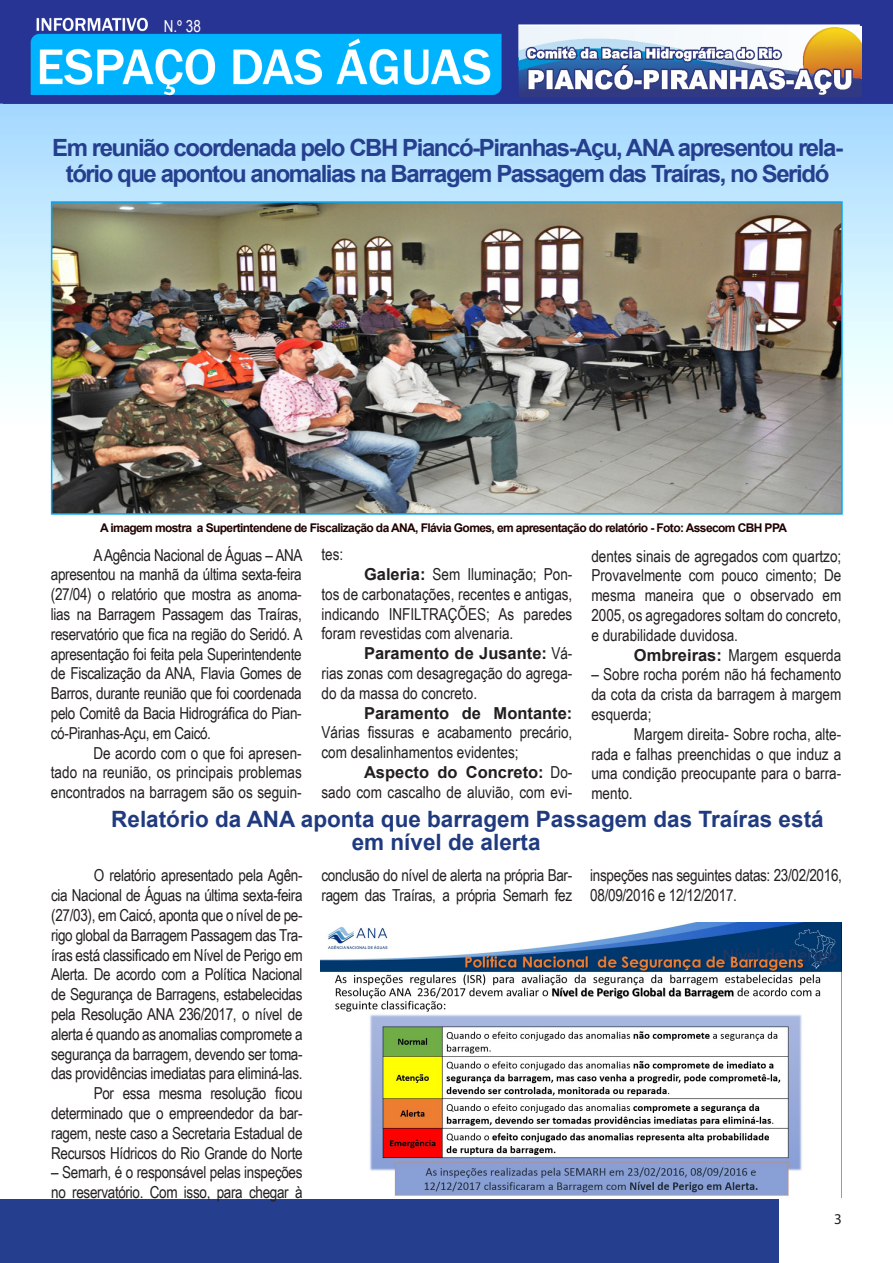
<style>
.page{position:relative;width:893px;height:1263px;background:#fff}
.page>*{position:absolute;margin:0;border:0;box-sizing:border-box;transform-origin:0 0}
.t1{font:700 23.7px/25.5px "Arial";letter-spacing:-.06em;color:#253f8e;text-align:center}
.Corpo_do_Texto{font:700 22.5px/22.5px "Arial";color:#203a7f}
.Corpo_do_Texto-2{font:16.5px/19.8px "Arial Narrow";color:#231f20;text-align:justify}
.Corpo_do_Texto-3{font:16.5px/19.8px "Arial Narrow";letter-spacing:-.02em;color:#231f20}
.t2{font:16.5px "Arial Narrow";color:#fff}
.t3{font:15px "Myriad Pro";color:#231f20}
.t4{font:700 12px "Arial";letter-spacing:-.05em;color:#1f0000}
.s1{font-family:"Arial";font-weight:700}
</style>
<div class="page">
<img style="left:3px;top:0;width:890px;height:515px">
<img style="left:520px;top:26px;width:342px;height:71px">
<img style="left:54px;top:204px;width:786px;height:308px">
<div style="left:51px;top:201px;width:792px;height:314px;border:2px solid #00a9f9"></div>
<div style="left:0;top:1199px;width:779px;height:64px;background:#253f8e"></div>
<img style="left:0;top:0;width:3px;height:389px">
<img style="left:320px;top:922px;width:522px;height:275px">
<p class="t2" style="left:164px;top:14px;width:39px">N.º 38</p>
<p class="t1" style="left:52px;top:136px;width:792px">Em reunião coordenada pelo CBH Piancó-Piranhas-Açu, ANA apresentou rela&shy;tório que apontou anomalias na Barragem Passagem das Traíras, no Seridó</p>
<p class="t4" style="left:100px;top:520px;width:688px">A imagem mostra a Supertintendene de Fiscalização da ANA, Flávia Gomes, em apresentação do relatório - Foto: Assecom CBH PPA</p>
<p class="Corpo_do_Texto-2" style="left:51px;top:544px;width:253px;text-indent:43px">A Agência Nacional de Águas – ANA apresentou na manhã da última sexta-feira (27/04) o relatório que mostra as anoma&shy;lias na Barragem Passagem das Traíras, reservatório que fica na região do Seridó. A apresentação foi feita pela Superintendente de Fiscalização da ANA, Flavia Gomes de Barros, durante reunião que foi coordenada pelo Comitê da Bacia Hidrográfica do Pian&shy;có-Piranhas-Açu, em Caicó.</p>
<p class="Corpo_do_Texto-2" style="left:51px;top:742px;width:252px;text-indent:43px">De acordo com o que foi apresen&shy;tado na reunião, os principais problemas encontrados na barragem são os seguin-</p>
<p class="Corpo_do_Texto-2" style="left:321px;top:544px;width:23px">tes:</p>
<p class="Corpo_do_Texto-2" style="left:321px;top:564px;width:252px;text-indent:43px"><span class="s1">Galeria:</span> Sem Iluminação; Pon&shy;tos de carbonatações, recentes e antigas, indicando INFILTRAÇÕES; As paredes foram revestidas com alvenaria.</p>
<p class="Corpo_do_Texto-2" style="left:321px;top:643px;width:252px;text-indent:43px"><span class="s1">Paramento de Jusante:</span> Vá&shy;rias zonas com desagregação do agrega&shy;do da massa do concreto.</p>
<p class="Corpo_do_Texto-2" style="left:321px;top:702px;width:252px;text-indent:43px"><span class="s1">Paramento de Montante:<br></span>Várias fissuras e acabamento precário, com desalinhamentos evidentes;</p>
<p class="Corpo_do_Texto-2" style="left:321px;top:762px;width:252px;text-align:right"><span class="s1">Aspecto do Concreto:</span> Do-<br>sado com cascalho de aluvião, com evi-</p>
<p class="Corpo_do_Texto-2" style="left:591px;top:545px;width:251px">dentes sinais de agregados com quartzo; Provavelmente com pouco cimento; De mesma maneira que o observado em 2005, os agregadores soltam do concreto, e durabilidade duvidosa.</p>
<p class="Corpo_do_Texto-2" style="left:634px;top:644px;width:209px"><span class="s1">Ombreiras:</span> Margem esquerda</p>
<p class="Corpo_do_Texto-2" style="left:591px;top:664px;width:251px">– Sobre rocha porém não há fechamento da cota da crista da barragem à margem esquerda;</p>
<p class="Corpo_do_Texto-2" style="left:591px;top:723px;width:251px;text-indent:43px">Margem direita- Sobre rocha, alte&shy;rada e falhas preenchidas o que induz a uma condição preocupante para o barra&shy;mento.</p>
<p class="Corpo_do_Texto" style="left:352px;top:809px;width:473px;text-indent:-240px">Relatório da ANA aponta que barragem Passagem das Traíras está em nível de alerta</p>
<p class="Corpo_do_Texto-2" style="left:51px;top:865px;width:253px;text-indent:43px">O relatório apresentado pela Agên&shy;cia Nacional de Águas na última sexta-feira (27/03), em Caicó, aponta que o nível de pe&shy;rigo global da Barragem Passagem das Tra&shy;íras está classificado em Nível de Perigo em Alerta. De acordo com a Política Nacional de Segurança de Barragens, estabelecidas pela Resolução ANA 236/2017, o nível de alerta é quando as anomalias compromete a segurança da barragem, devendo ser toma&shy;das providências imediatas para eliminá-las.</p>
<p class="Corpo_do_Texto-2" style="left:51px;top:1083px;width:253px;text-indent:43px">Por essa mesma resolução ficou determinado que o empreendedor da bar&shy;ragem, neste caso a Secretaria Estadual de Recursos Hídricos do Rio Grande do Norte</p>
<p class="Corpo_do_Texto-3" style="left:51px;top:1162px;width:253px">– Semarh, é o responsável pelas inspeções no reservatório. Com isso, para chegar à</p>
<p class="Corpo_do_Texto-3" style="left:321px;top:865px;width:252px">conclusão do nível de alerta na própria Bar&shy;ragem das Traíras, a própria Semarh fez</p>
<p class="Corpo_do_Texto-3" style="left:590px;top:865px;width:253px">inspeções nas seguintes datas: 23/02/2016,<br>08/09/2016 e 12/12/2017.</p>
<p class="t3" style="left:834px;top:1209px;width:9px">3</p>
</div>
